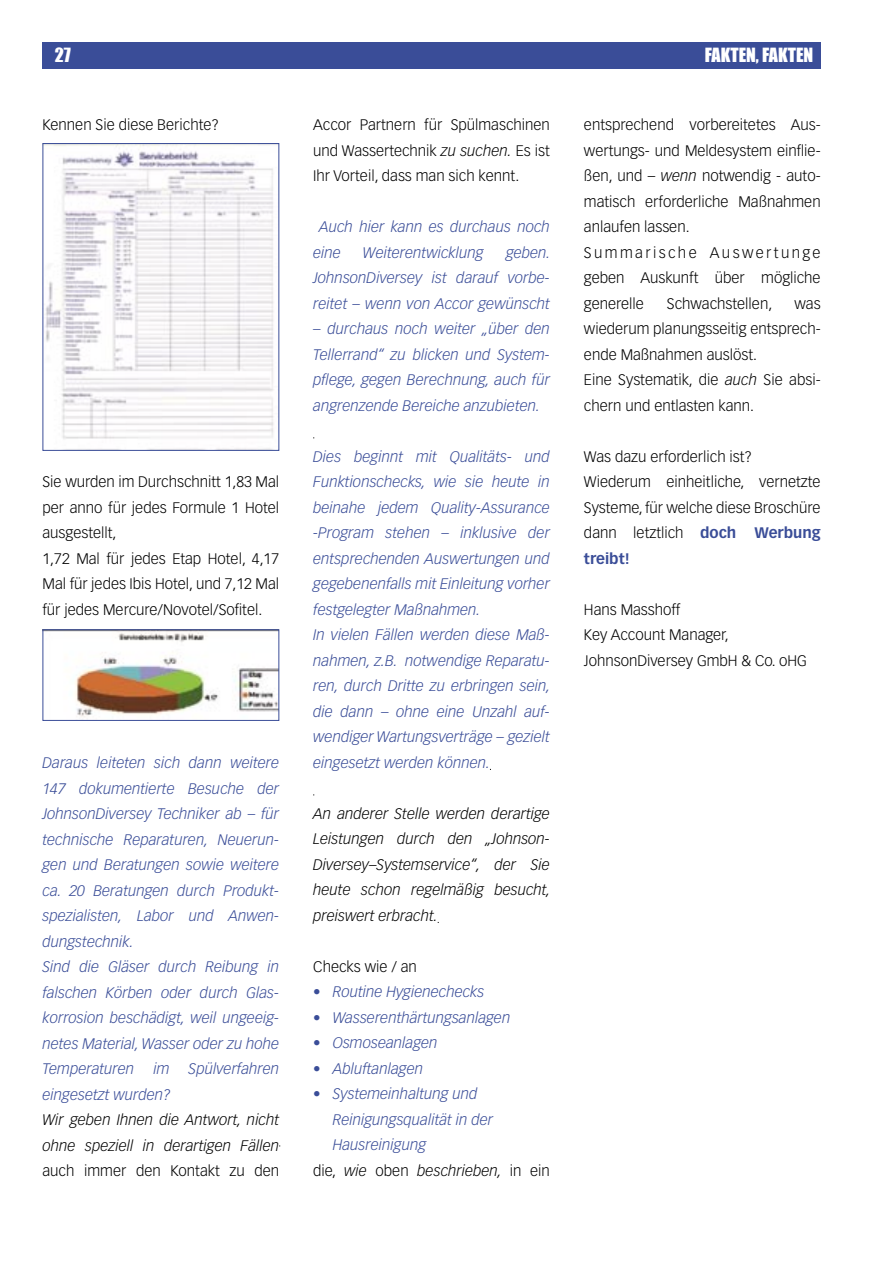
<style>
.page{position:relative;width:893px;height:1263px;background:#fff}
.page>*{position:absolute;margin:0;border:0;box-sizing:border-box;transform-origin:0 0}
.t1{font:18px "Impact";color:#fff}
.t2{font:italic 300 15px/25.5px "Vectora LH";color:#3a4d98}
.t3{font:300 15px/25.5px "Vectora LH";color:#000}
.t4{font:italic 300 15px/25.5px "Vectora LH";color:#000}
.s1{font-style:italic}
.s2{font-style:normal}
.s3{color:#fff}
.s4{font-weight:700;color:#3a4d98}
</style>
<div class="page">
<div style="left:43px;top:43px;width:778px;height:26px;background:#3a4d98"></div>
<img style="left:45px;top:631px;width:232px;height:86px">
<div style="left:43px;top:629px;width:236px;height:92px;border:1px solid #3a4d98"></div>
<img style="left:45px;top:145px;width:229px;height:304px">
<div style="left:43px;top:143px;width:236px;height:308px;border:1px solid #3a4d98"></div>
<p class="t1" style="left:55px;top:44px;width:18px">27</p>
<p class="t1" style="left:705px;top:44px;width:110px">FAKTEN, FAKTEN</p>
<p class="t3" style="left:43px;top:112px;width:178px">Kennen Sie diese Berichte?</p>
<p class="t3" style="left:43px;top:469px;width:238px">Sie wurden im Durchschnitt 1,83 Mal per anno für jedes Formule 1 Hotel ausgestellt,<br>1,72 Mal für jedes Etap Hotel, 4,17<br>Mal für jedes Ibis Hotel, und 7,12 Mal für jedes Mercure/Novotel/Sofitel.</p>
<p class="t2" style="left:43px;top:750px;width:238px">Daraus leiteten sich dann weitere<br>147 dokumentierte Besuche der<br>JohnsonDiversey Techniker ab – für technische Reparaturen, Neuerun&shy;gen und Beratungen sowie weitere ca. 20 Beratungen durch Produkt&shy;spezialisten, Labor und Anwen&shy;dungstechnik.<br>Sind die Gläser durch Reibung in falschen Körben oder durch Glas&shy;korrosion beschädigt, weil ungeeig&shy;netes Material, Wasser oder zu hohe<br>Temperaturen</p>
<p class="t2" style="left:153px;top:1056px;width:18px">im</p>
<p class="t2" style="left:189px;top:1056px;width:92px">Spülverfahren</p>
<p class="t2" style="left:43px;top:1082px;width:130px">eingesetzt wurden?</p>
<p class="t4" style="left:43px;top:1107px;width:238px">Wir geben Ihnen die Antwort, nicht ohne speziell in derartigen Fällen</p>
<p class="t3" style="left:43px;top:1158px;width:238px">auch immer den Kontakt zu den</p>
<p class="t3" style="left:313px;top:112px;width:238px;text-align:justify">Accor Partnern für Spülmaschinen und Wassertechnik <span class="s1">zu suchen.</span> Es ist Ihr Vorteil, dass man sich kennt.</p>
<p class="t2" style="left:313px;top:214px;width:238px;text-indent:6px">Auch hier kann es durchaus noch eine</p>
<p class="t2" style="left:313px;top:240px;width:239px;text-align:justify;text-indent:193px">geben.<br>JohnsonDiversey ist darauf vorbe&shy;reitet – wenn von Accor gewünscht</p>
<p class="t2" style="left:313px;top:316px;width:238px;text-align:justify">– durchaus noch weiter „über den Tellerrand“ zu blicken und System&shy;pflege, gegen Berechnung, auch für angrenzende Bereiche anzubieten.</p>
<p class="t2" style="left:313px;top:444px;width:239px">Dies beginnt mit Qualitäts- und Funktionschecks, wie sie heute in beinahe jedem Quality-Assurance -Program stehen – inklusive der entsprechenden Auswertungen und gegebenenfalls mit Einleitung vorher festgelegter Maßnahmen.<br>In vielen Fällen werden diese Maß&shy;nahmen, z.B. notwendige Reparatu&shy;ren, durch Dritte zu erbringen sein, die dann – ohne eine Unzahl auf&shy;wendiger Wartungsverträge – gezielt eingesetzt werden können.</p>
<p class="t4" style="left:313px;top:801px;width:239px;text-align:justify">An anderer Stelle werden derartige Leistungen durch den „Johnson-Diversey–Systemservice“, der Sie heute schon regelmäßig besucht, preiswert erbracht.</p>
<p class="t3" style="left:313px;top:954px;width:105px">Checks wie / an</p>
<p class="t2" style="left:313px;top:979px;width:173px">• Routine Hygienechecks</p>
<p class="t2" style="left:313px;top:1005px;width:199px">• Wasserenthärtungsanlagen</p>
<p class="t2" style="left:313px;top:1030px;width:126px">• Osmoseanlagen</p>
<p class="t2" style="left:313px;top:1056px;width:111px">• Abluftanlagen</p>
<p class="t2" style="left:313px;top:1081px;width:166px">• Systemeinhaltung und</p>
<p class="t2" style="left:333px;top:1107px;width:162px">Reinigungsqualität in der</p>
<p class="t2" style="left:333px;top:1132px;width:95px">Hausreinigung</p>
<p class="t4" style="left:313px;top:1158px;width:238px"><span class="s2">die,</span> wie <span class="s2">oben</span> beschrieben, <span class="s2">in ein</span></p>
<p class="t2" style="left:363px;top:240px;width:122px">Weiterentwicklung</p>
<p class="t3" style="left:584px;top:112px;width:238px">entsprechend vorbereitetes Aus&shy;wertungs- und Meldesystem einflie&shy;ßen, und <span class="s1">– wenn</span> notwendig - auto&shy;matisch erforderliche Maßnahmen anlaufen lassen.<br>Summarische<span class="s3">o</span>Auswertunge geben Auskunft über mögliche generelle</p>
<p class="t3" style="left:667px;top:291px;width:107px">Schwachstellen,</p>
<p class="t3" style="left:584px;top:291px;width:238px;text-indent:211px">was wiederum planungsseitig entsprech&shy;ende Maßnahmen auslöst.<br>Eine Systematik, die <span class="s1">auch</span> Sie absi&shy;chern und entlasten kann.</p>
<p class="t3" style="left:584px;top:444px;width:238px">Was dazu erforderlich ist?<br>Wiederum einheitliche, vernetzte<br>Systeme, für welche diese Broschüre dann letztlich <span class="s4">doch Werbung treibt!</span></p>
<p class="t3" style="left:584px;top:597px;width:224px">Hans Masshoff<br>Key Account Manager,<br>JohnsonDiversey GmbH &amp; Co. oHG</p>
</div>
